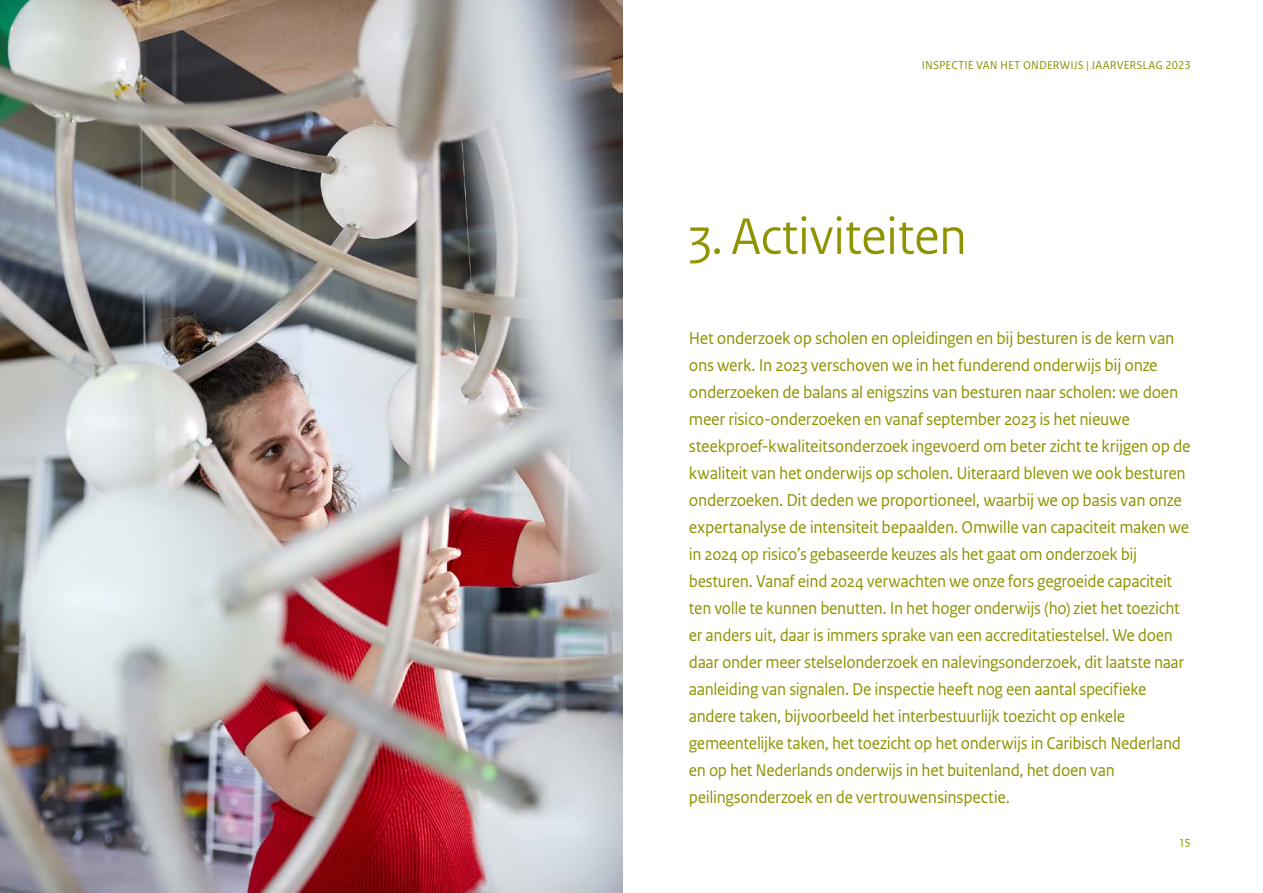
<style>
.page{position:relative;width:1263px;height:893px;background:#fff}
.page>*{position:absolute;margin:0;border:0;box-sizing:border-box;transform-origin:0 0}
.H2_Hoofdstuk{font:54px "Rijksoverheid Sans Heading";color:#8e9300}
.P_Inleiding{font:18px/27px "Rijksoverheid Sans Text";letter-spacing:-.02em;color:#8e9300}
.t1{font:12px "Rijksoverheid Sans Text Regular 2";letter-spacing:.005em;color:#8e9300}
.t2{font:12px "Rijksoverheid Sans Text";color:#8e9300}
</style>
<div class="page">
<img style="left:0;top:0;width:623px;height:893px">
<p class="t1" style="left:922px;top:58px;width:270px">INSPECTIE VAN HET ONDERWIJS | JAARVERSLAG 2023</p>
<h2 class="H2_Hoofdstuk" style="left:689px;top:205px;width:279px">3. Activiteiten</h2>
<p class="P_Inleiding" style="left:689px;top:325px;width:503px">Het onderzoek op scholen en opleidingen en bij besturen is de kern van ons werk. In 2023 verschoven we in het funderend onderwijs bij onze onderzoeken de balans al enigszins van besturen naar scholen: we doen meer risico-onderzoeken en vanaf september 2023 is het nieuwe steekproef-kwaliteitsonderzoek ingevoerd om beter zicht te krijgen op de kwaliteit van het onderwijs op scholen. Uiteraard bleven we ook besturen onderzoeken. Dit deden we proportioneel, waarbij we op basis van onze expertanalyse de intensiteit bepaalden. Omwille van capaciteit maken we in 2024 op risico’s gebaseerde keuzes als het gaat om onderzoek bij besturen. Vanaf eind 2024 verwachten we onze fors gegroeide capaciteit ten volle te kunnen benutten. In het hoger onderwijs (ho) ziet het toezicht er anders uit, daar is immers sprake van een accreditatiestelsel. We doen daar onder meer stelselonderzoek en nalevingsonderzoek, dit laatste naar aanleiding van signalen. De inspectie heeft nog een aantal specifieke andere taken, bijvoorbeeld het interbestuurlijk toezicht op enkele gemeentelijke taken, het toezicht op het onderwijs in Caribisch Nederland en op het Nederlands onderwijs in het buitenland, het doen van peilingsonderzoek en de vertrouwensinspectie.</p>
<p class="t2" style="left:1179px;top:836px;width:13px">15</p>
</div>
